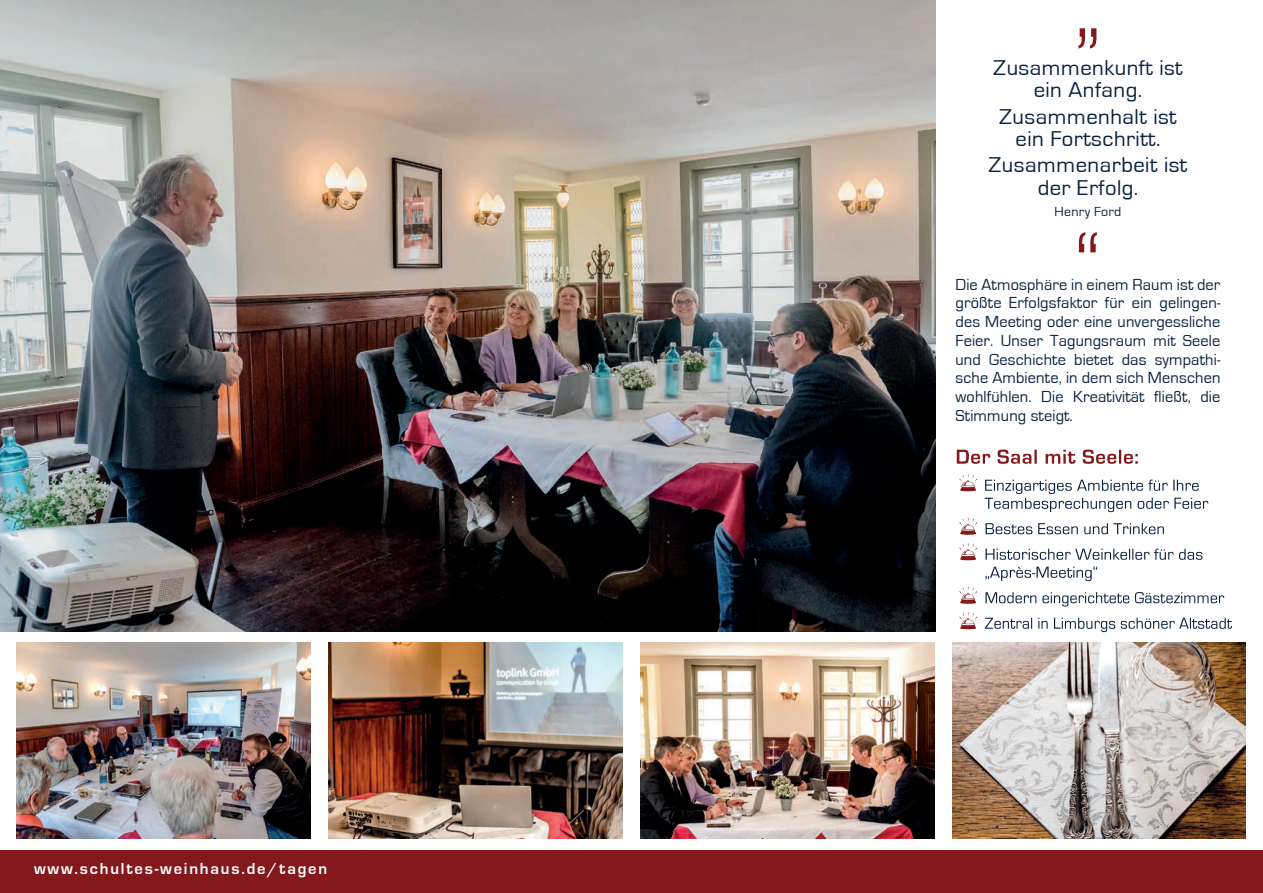
<style>
.page{position:relative;width:1263px;height:893px;background:#fff}
.page>*{position:absolute;margin:0;border:0;box-sizing:border-box;transform-origin:0 0}
.t1{font:22.05px/22px "Eurostile";letter-spacing:.02em;color:#08213f;text-align:center}
.t2{font:16.5px/18.8px "Eurostile";letter-spacing:.01em;color:#08213f;text-align:justify}
.t3{font:700 16.5px "Eurostile";letter-spacing:.11em;color:#fff}
.t4{font:13.5px "Eurostile";letter-spacing:.02em;color:#08213f}
</style>
<div class="page">
<img style="left:0;top:0;width:935px;height:631px">
<svg style="left:1079px;top:232px;width:18px;height:20px"></svg>
<svg style="left:1078px;top:28px;width:18px;height:20px"></svg>
<div style="left:0;top:850px;width:1263px;height:43px;background:#83191c"></div>
<img style="left:17px;top:642px;width:293px;height:197px">
<img style="left:329px;top:642px;width:293px;height:197px">
<img style="left:641px;top:642px;width:293px;height:197px">
<img style="left:952px;top:642px;width:294px;height:197px">
<svg style="left:985px;top:618px;width:247px;height:14px"></svg>
<svg style="left:959px;top:612px;width:18px;height:17px"></svg>
<svg style="left:985px;top:592px;width:239px;height:15px"></svg>
<svg style="left:959px;top:587px;width:18px;height:17px"></svg>
<svg style="left:985px;top:566px;width:112px;height:15px"></svg>
<svg style="left:985px;top:549px;width:217px;height:11px"></svg>
<svg style="left:959px;top:543px;width:18px;height:17px"></svg>
<svg style="left:985px;top:523px;width:179px;height:11px"></svg>
<svg style="left:959px;top:518px;width:18px;height:17px"></svg>
<svg style="left:984px;top:480px;width:224px;height:32px"></svg>
<svg style="left:959px;top:474px;width:18px;height:17px"></svg>
<svg style="left:957px;top:450px;width:181px;height:14px"></svg>
<p class="t3" style="left:34px;top:860px;width:295px">www.schultes-weinhaus.de/tagen</p>
<h1 class="t1" style="left:993px;top:57px;width:191px">Zusammenkunft ist ein Anfang.</h1>
<h1 class="t1" style="left:999px;top:106px;width:179px">Zusammenhalt ist ein Fortschritt.</h1>
<h1 class="t1" style="left:989px;top:155px;width:200px">Zusammenarbeit ist der Erfolg.</h1>
<p class="t4" style="left:1054px;top:204px;width:68px">Henry Ford</p>
<p class="t2" style="left:955px;top:275px;width:266px">Die Atmosphäre in einem Raum ist der größte Erfolgsfaktor für ein gelingen&shy;des Meeting oder eine unvergessliche Feier. Unser Tagungsraum mit Seele und Geschichte bietet das sympathi&shy;sche Ambiente, in dem sich Menschen wohlfühlen. Die Kreativität fließt, die Stimmung steigt.</p>
</div>
